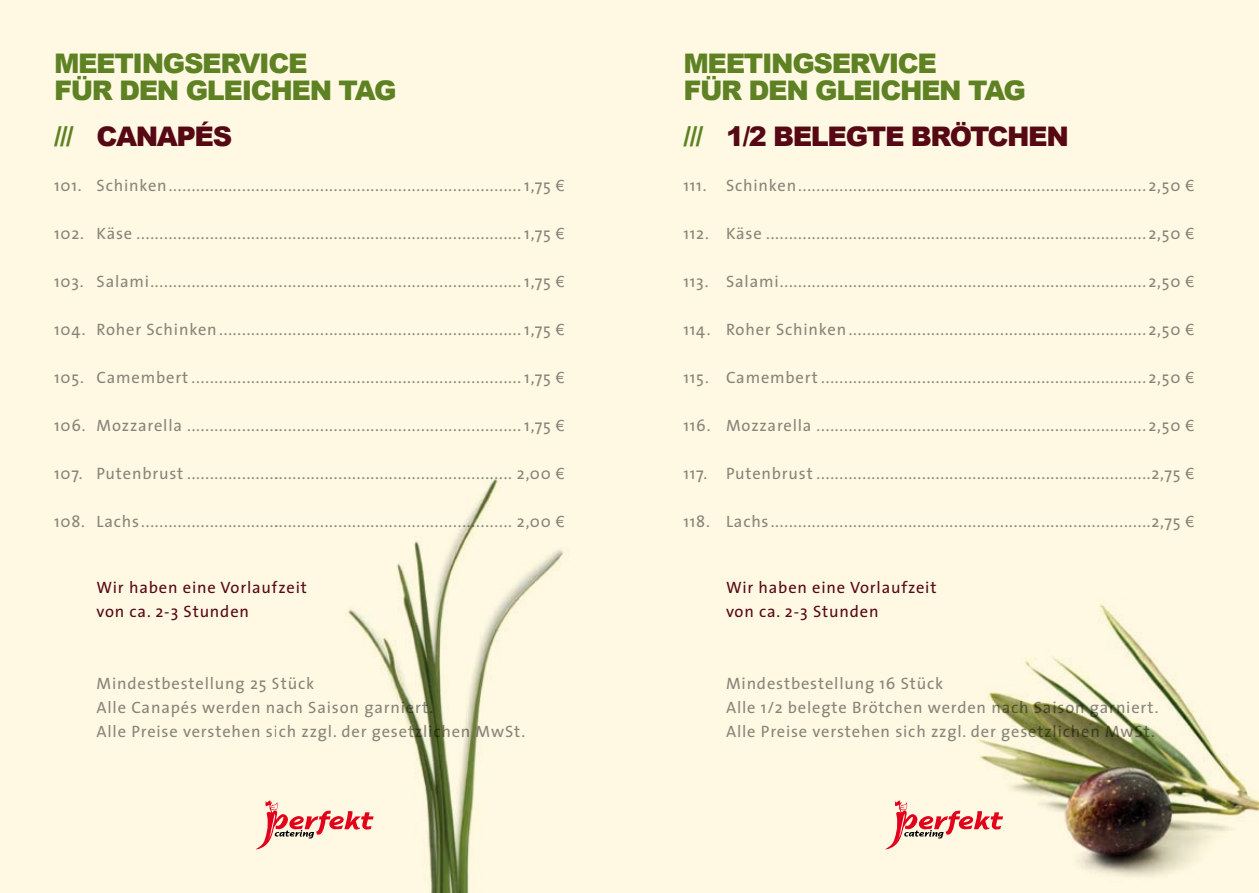
<style>
.page{position:relative;width:1259px;height:893px;background:#fff}
.page>*{position:absolute;margin:0;border:0;box-sizing:border-box;transform-origin:0 0}
.t1{font:900 27px/27px "Arial";letter-spacing:-.05em;color:#5e8628}
.t2{font:900 27px "Arial";letter-spacing:-.05em;color:#560918}
.t3{font:16.5px/24px "The Sans";letter-spacing:.05em;color:#878889}
.t4{font:16.5px/24px "The Sans";letter-spacing:.05em;color:#560918}
.s1{color:#5e8628}
.s2{font-family:"Tahoma";font-size:15px}
</style>
<div class="page">
<div style="left:0;top:0;width:629px;height:893px;background:#fff9e3"></div>
<div style="left:629px;top:0;width:630px;height:893px;background:#fff9e3"></div>
<img style="left:977px;top:602px;width:282px;height:274px">
<svg style="left:256px;top:800px;width:20px;height:49px"></svg>
<svg style="left:886px;top:800px;width:117px;height:49px"></svg>
<img style="left:276px;top:476px;width:288px;height:417px">
<h1 class="t1" style="left:54px;top:50px;width:344px">MEETINGSERVICE<br>FÜR DEN GLEICHEN TAG</h1>
<h1 class="t2" style="left:54px;top:121px;width:180px"><span class="s1">///</span> CANAPÉS</h1>
<p class="t3" style="left:54px;top:173px;width:512px">101. Schinken............................................................................. 1,75 <span class="s2">€</span></p>
<p class="t3" style="left:54px;top:221px;width:512px">102. Käse .................................................................................... 1,75 <span class="s2">€</span></p>
<p class="t3" style="left:54px;top:269px;width:512px">103. Salami................................................................................. 1,75 <span class="s2">€</span></p>
<p class="t3" style="left:54px;top:317px;width:512px">104. Roher Schinken.................................................................. 1,75 <span class="s2">€</span></p>
<p class="t3" style="left:54px;top:365px;width:512px">105. Camembert ........................................................................ 1,75 <span class="s2">€</span></p>
<p class="t3" style="left:54px;top:413px;width:512px">106. Mozzarella ......................................................................... 1,75 <span class="s2">€</span></p>
<p class="t3" style="left:54px;top:461px;width:512px">107. Putenbrust ....................................................................... 2,00 <span class="s2">€</span></p>
<p class="t3" style="left:54px;top:509px;width:512px">108. Lachs................................................................................. 2,00 <span class="s2">€</span></p>
<p class="t4" style="left:97px;top:575px;width:212px">Wir haben eine Vorlaufzeit von ca. 2-3 Stunden</p>
<p class="t3" style="left:97px;top:671px;width:430px">Mindestbestellung 25 Stück<br>Alle Canapés werden nach Saison garniert.<br>Alle Preise verstehen sich zzgl. der gesetzlichen MwSt.</p>
<h1 class="t1" style="left:683px;top:50px;width:344px">MEETINGSERVICE<br>FÜR DEN GLEICHEN TAG</h1>
<h1 class="t2" style="left:683px;top:121px;width:387px"><span class="s1">///</span> 1/2 BELEGTE BRÖTCHEN</h1>
<p class="t3" style="left:683px;top:173px;width:512px">111. Schinken............................................................................2,50 <span class="s2">€</span></p>
<p class="t3" style="left:683px;top:221px;width:512px">112. Käse ...................................................................................2,50 <span class="s2">€</span></p>
<p class="t3" style="left:683px;top:269px;width:512px">113. Salami................................................................................2,50 <span class="s2">€</span></p>
<p class="t3" style="left:683px;top:317px;width:512px">114. Roher Schinken.................................................................2,50 <span class="s2">€</span></p>
<p class="t3" style="left:683px;top:365px;width:512px">115. Camembert .......................................................................2,50 <span class="s2">€</span></p>
<p class="t3" style="left:683px;top:413px;width:512px">116. Mozzarella ........................................................................2,50 <span class="s2">€</span></p>
<p class="t3" style="left:683px;top:461px;width:512px">117. Putenbrust .........................................................................2,75 <span class="s2">€</span></p>
<p class="t3" style="left:683px;top:509px;width:512px">118. Lachs...................................................................................2,75 <span class="s2">€</span></p>
<p class="t4" style="left:726px;top:575px;width:212px">Wir haben eine Vorlaufzeit von ca. 2-3 Stunden</p>
<p class="t3" style="left:726px;top:671px;width:434px">Mindestbestellung 16 Stück<br>Alle 1/2 belegte Brötchen werden nach Saison garniert.<br>Alle Preise verstehen sich zzgl. der gesetzlichen MwSt.</p>
</div>
